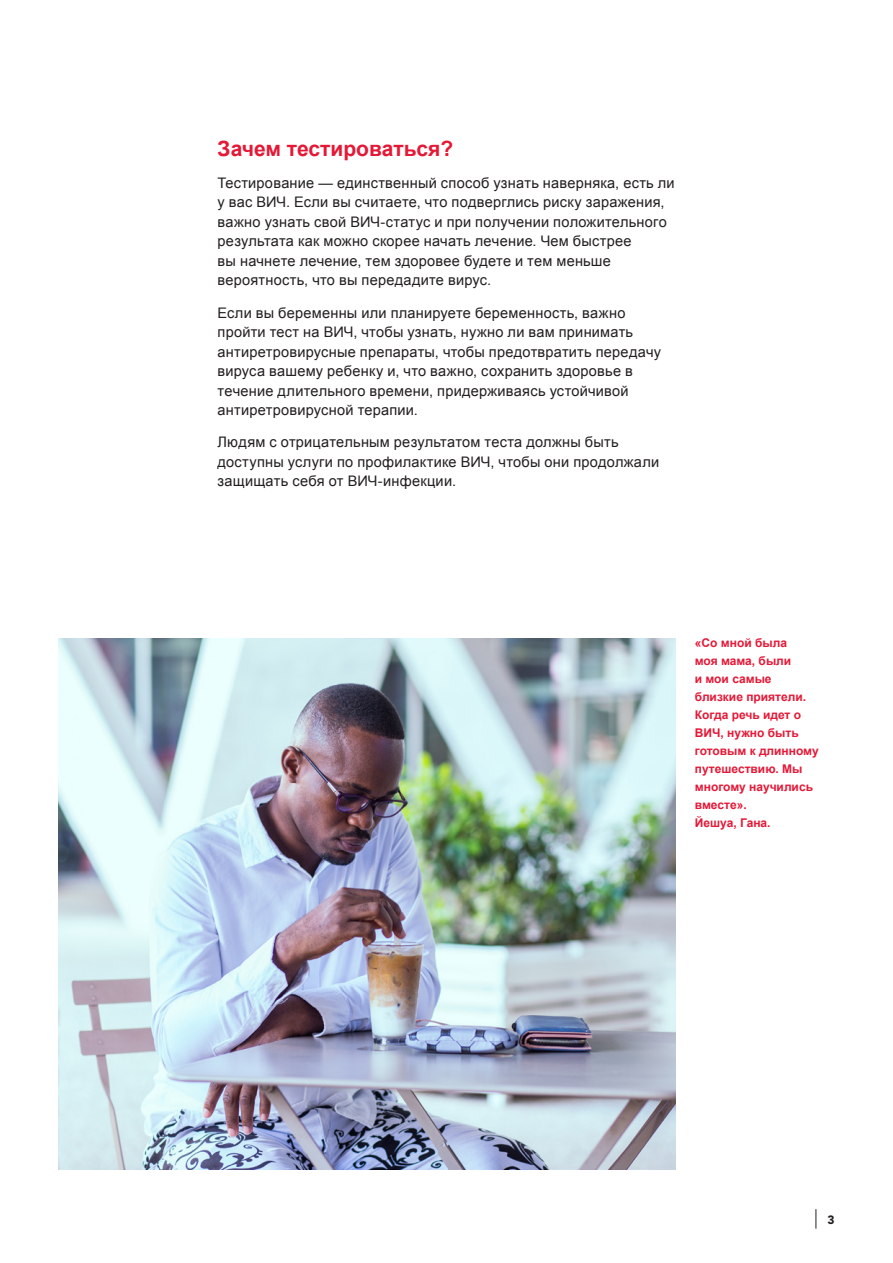
<style>
.page{position:relative;width:893px;height:1263px;background:#fff}
.page>*{position:absolute;margin:0;border:0;box-sizing:border-box;transform-origin:0 0}
.t1{font:700 21px "Arial";color:#e51836}
.t2{font:14.55px/19.5px "Arial";letter-spacing:.015em;color:#231f20}
.t3{font:700 12px/18px "Arial";color:#e51836}
.t4{font:900 12px "Avenir";color:#231f20}
</style>
<div class="page">
<svg style="left:815px;top:1209px;width:1px;height:20px"></svg>
<img style="left:58px;top:639px;width:617px;height:531px">
<h1 class="t1" style="left:218px;top:134px;width:237px">Зачем тестироваться?</h1>
<p class="t2" style="left:218px;top:173px;width:459px">Тестирование — единственный способ узнать наверняка, есть ли у вас ВИЧ. Если вы считаете, что подверглись риску заражения, важно узнать свой ВИЧ-статус и при получении положительного результата как можно скорее начать лечение. Чем быстрее<br>вы начнете лечение, тем здоровее будете и тем меньше вероятность, что вы передадите вирус.</p>
<p class="t2" style="left:218px;top:303px;width:445px">Если вы беременны или планируете беременность, важно пройти тест на ВИЧ, чтобы узнать, нужно ли вам принимать антиретровирусные препараты, чтобы предотвратить передачу вируса вашему ребенку и, что важно, сохранить здоровье в течение длительного времени, придерживаясь устойчивой антиретровирусной терапии.</p>
<p class="t2" style="left:218px;top:433px;width:443px">Людям с отрицательным результатом теста должны быть доступны услуги по профилактике ВИЧ, чтобы они продолжали защищать себя от ВИЧ-инфекции.</p>
<p class="t3" style="left:695px;top:634px;width:125px">«Со мной была<br>моя мама, были<br>и мои самые близкие приятели.<br>Когда речь идет о<br>ВИЧ, нужно быть готовым к длинному путешествию. Мы многому научились вместе».<br>Йешуа, Гана.</p>
<p class="t4" style="left:827px;top:1212px;width:9px">3</p>
</div>
